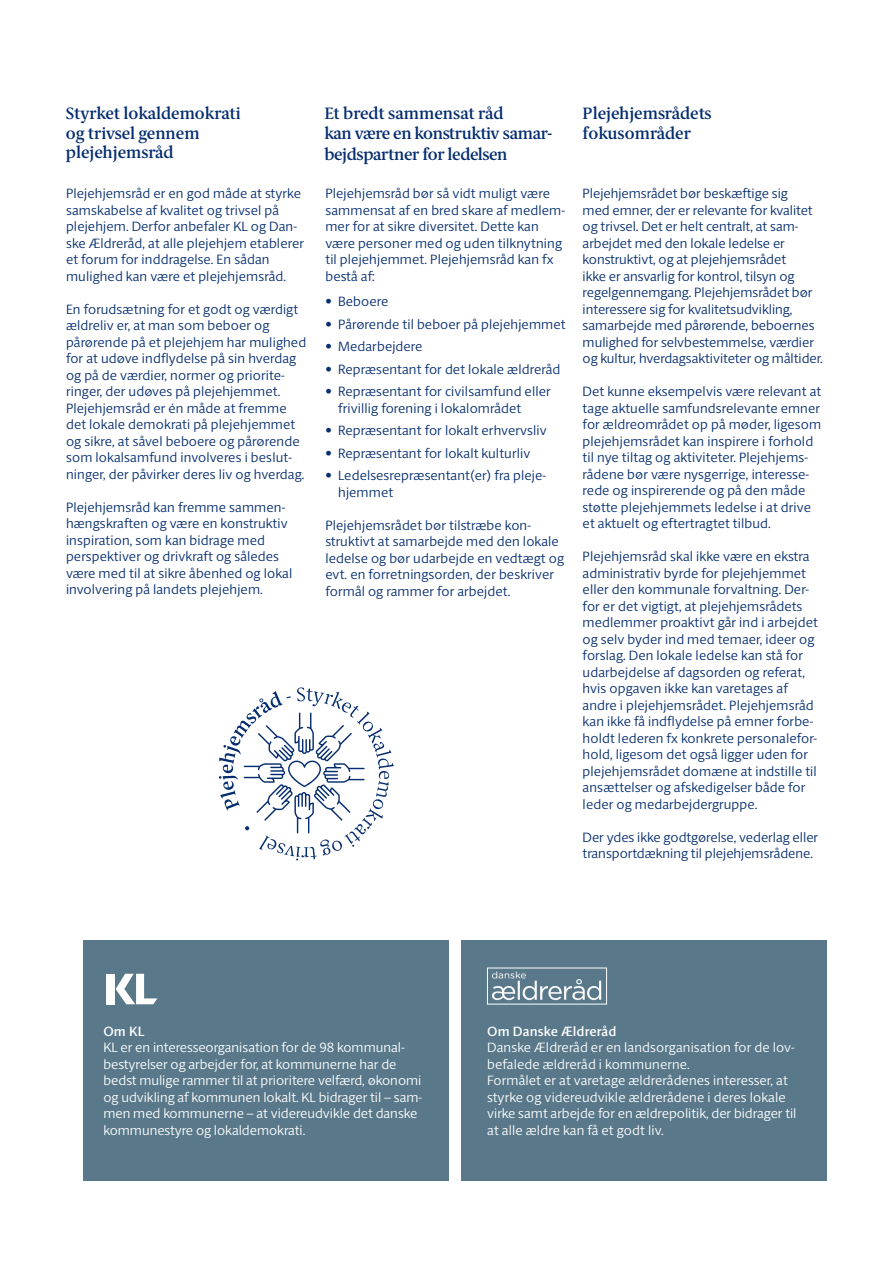
<style>
.page{position:relative;width:893px;height:1263px;background:#fff}
.page>*{position:absolute;margin:0;border:0;box-sizing:border-box;transform-origin:0 0}
.t1{font:600 16.5px/21px "ID Serif";letter-spacing:-.01em;color:#052d6f}
.t2{font:300 13.5px/16.5px "ID Sans";letter-spacing:.01em;color:#052d6f}
.t3{font:300 13.5px/16.5px "ID Sans";color:#fff}
.t4{font:600 13.5px "ID Sans";letter-spacing:.01em;color:#fff}
</style>
<div class="page">
<div style="left:461px;top:941px;width:366px;height:240px;background:#59788a"></div>
<div style="left:83px;top:941px;width:366px;height:240px;background:#59788a"></div>
<div style="left:107px;top:974px;width:8px;height:30px;background:#fff"></div>
<svg style="left:116px;top:974px;width:41px;height:30px"></svg>
<img style="left:492px;top:971px;width:110px;height:30px">
<svg style="left:219px;top:687px;width:175px;height:173px"></svg>
<p class="t1" style="left:66px;top:103px;width:176px">Styrket lokaldemokrati</p>
<p class="t1" style="left:66px;top:123px;width:135px">og trivsel gennem</p>
<p class="t1" style="left:66px;top:142px;width:109px">plejehjemsråd</p>
<p class="t2" style="left:66px;top:185px;width:239px">Plejehjemsråd er en god måde at styrke samskabelse af kvalitet og trivsel på plejehjem. Derfor anbefaler KL og Dan&shy;ske Ældreråd, at alle plejehjem etablerer et forum for inddragelse. En sådan mulighed kan være et plejehjemsråd.</p>
<p class="t2" style="left:66px;top:301px;width:242px">En forudsætning for et godt og værdigt ældreliv er, at man som beboer og pårørende på et plejehjem har mulighed for at udøve indflydelse på sin hverdag og på de værdier, normer og priorite&shy;ringer, der udøves på plejehjemmet.<br>Plejehjemsråd er én måde at fremme det lokale demokrati på plejehjemmet og sikre, at såvel beboere og pårørende som lokalsamfund involveres i beslut&shy;ninger, der påvirker deres liv og hverdag.</p>
<p class="t2" style="left:66px;top:499px;width:228px">Plejehjemsråd kan fremme sammen&shy;hængskraften og være en konstruktiv inspiration, som kan bidrage med perspektiver og drivkraft og således være med til at sikre åbenhed og lokal involvering på landets plejehjem.</p>
<p class="t1" style="left:324px;top:103px;width:181px">Et bredt sammensat råd</p>
<p class="t1" style="left:324px;top:123px;width:229px">kan være en konstruktiv samar&shy;bejdspartner for ledelsen</p>
<p class="t2" style="left:325px;top:185px;width:241px">Plejehjemsråd bør så vidt muligt være sammensat af en bred skare af medlem&shy;mer for at sikre diversitet. Dette kan være personer med og uden tilknytning til plejehjemmet. Plejehjemsråd kan fx bestå af:</p>
<p class="t2" style="left:325px;top:293px;width:64px">• Beboere</p>
<p class="t2" style="left:325px;top:316px;width:242px">• Pårørende til beboer på plejehjemmet</p>
<p class="t2" style="left:325px;top:338px;width:99px">• Medarbejdere</p>
<p class="t2" style="left:325px;top:361px;width:236px">• Repræsentant for det lokale ældreråd</p>
<p class="t2" style="left:338px;top:383px;width:214px;text-indent:-13px">• Repræsentant for civilsamfund eller frivillig forening i lokalområdet</p>
<p class="t2" style="left:325px;top:422px;width:223px">• Repræsentant for lokalt erhvervsliv</p>
<p class="t2" style="left:325px;top:445px;width:206px">• Repræsentant for lokalt kulturliv</p>
<p class="t2" style="left:338px;top:467px;width:210px;text-indent:-13px">• Ledelsesrepræsentant(er) fra pleje&shy;hjemmet</p>
<p class="t2" style="left:325px;top:517px;width:240px">Plejehjemsrådet bør tilstræbe kon&shy;struktivt at samarbejde med den lokale ledelse og bør udarbejde en vedtægt og evt. en forretningsorden, der beskriver formål og rammer for arbejdet.</p>
<p class="t1" style="left:583px;top:103px;width:131px">Plejehjemsrådets</p>
<p class="t1" style="left:583px;top:123px;width:110px">fokusområder</p>
<p class="t2" style="left:583px;top:185px;width:242px">Plejehjemsrådet bør beskæftige sig<br>med emner, der er relevante for kvalitet og trivsel. Det er helt centralt, at sam&shy;arbejdet med den lokale ledelse er konstruktivt, og at plejehjemsrådet<br>ikke er ansvarlig for kontrol, tilsyn og regelgennemgang. Plejehjemsrådet bør interessere sig for kvalitetsudvikling, samarbejde med pårørende, beboernes mulighed for selvbestemmelse, værdier og kultur, hverdagsaktiviteter og måltider.</p>
<p class="t2" style="left:583px;top:383px;width:240px">Det kunne eksempelvis være relevant at tage aktuelle samfundsrelevante emner for ældreområdet op på møder, ligesom plejehjemsrådet kan inspirere i forhold til nye tiltag og aktiviteter. Plejehjems&shy;rådene bør være nysgerrige, interesse&shy;rede og inspirerende og på den måde støtte plejehjemmets ledelse i at drive et aktuelt og eftertragtet tilbud.</p>
<p class="t2" style="left:583px;top:548px;width:237px">Plejehjemsråd skal ikke være en ekstra administrativ byrde for plejehjemmet eller den kommunale forvaltning. Der&shy;for er det vigtigt, at plejehjemsrådets medlemmer proaktivt går ind i arbejdet og selv byder ind med temaer, ideer og forslag. Den lokale ledelse kan stå for udarbejdelse af dagsorden og referat, hvis opgaven ikke kan varetages af andre i plejehjemsrådet. Plejehjemsråd kan ikke få indflydelse på emner forbe&shy;holdt lederen fx konkrete personalefor&shy;hold, ligesom det også ligger uden for plejehjemsrådet domæne at indstille til ansættelser og afskedigelser både for leder og medarbejdergruppe.</p>
<p class="t2" style="left:583px;top:829px;width:237px">Der ydes ikke godtgørelse, vederlag eller transportdækning til plejehjemsrådene.</p>
<p class="t4" style="left:103px;top:1023px;width:43px">Om KL</p>
<p class="t3" style="left:103px;top:1039px;width:320px">KL er en interesseorganisation for de 98 kommunal&shy;bestyrelser og arbejder for, at kommunerne har de bedst mulige rammer til at prioritere velfærd, økonomi og udvikling af kommunen lokalt. KL bidrager til – sam&shy;men med kommunerne – at videreudvikle det danske kommunestyre og lokaldemokrati.</p>
<p class="t4" style="left:487px;top:1023px;width:131px">Om Danske Ældreråd</p>
<p class="t3" style="left:487px;top:1039px;width:309px">Danske Ældreråd er en landsorganisation for de lov&shy;befalede ældreråd i kommunerne.</p>
<p class="t3" style="left:487px;top:1072px;width:311px">Formålet er at varetage ældrerådenes interesser, at styrke og videreudvikle ældrerådene i deres lokale virke samt arbejde for en ældrepolitik, der bidrager til</p>
<p class="t3" style="left:487px;top:1121px;width:178px">at alle ældre kan få et godt liv.</p>
</div>
